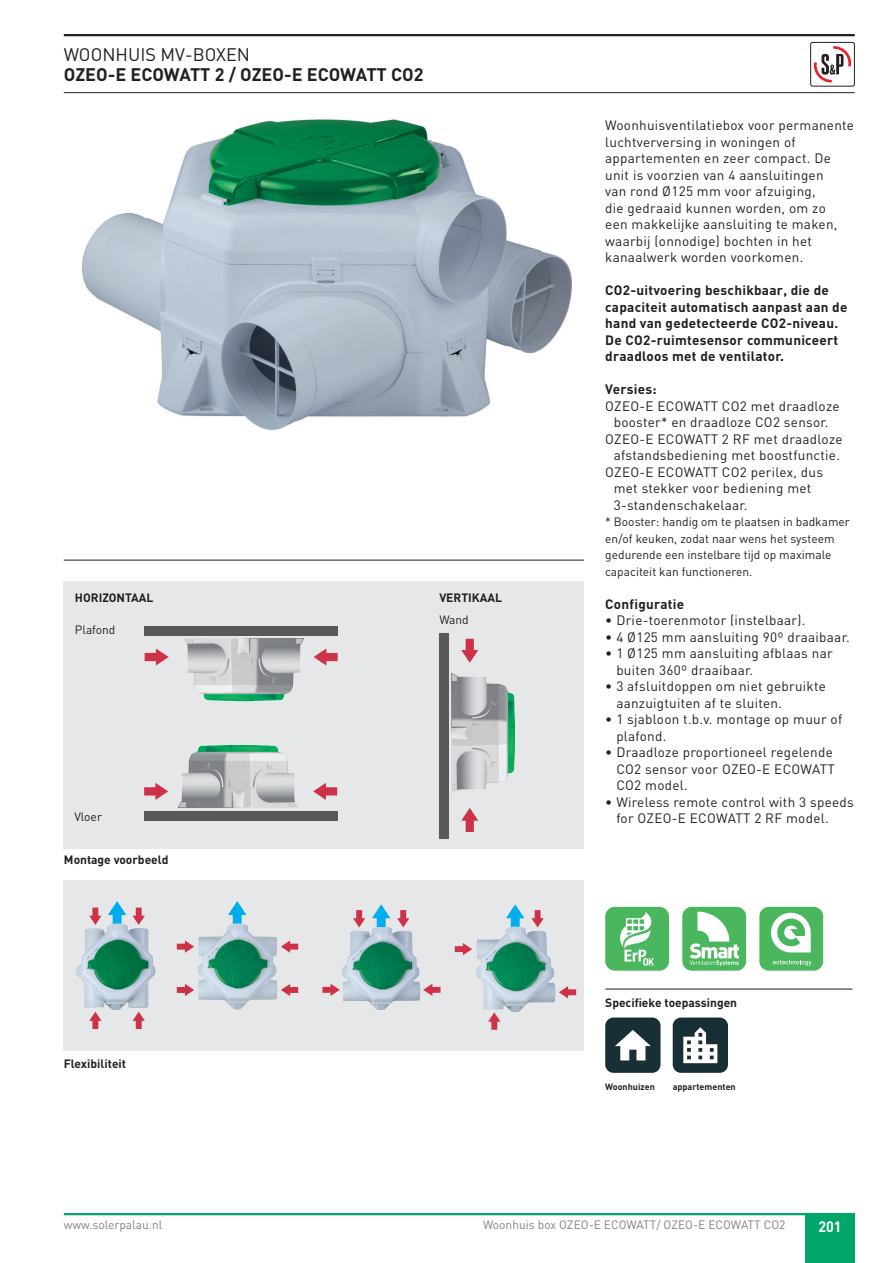
<style>
.page{position:relative;width:893px;height:1263px;background:#fff}
.page>*{position:absolute;margin:0;border:0;box-sizing:border-box;transform-origin:0 0}
.t1{font:700 18px "DIN";color:#231f20}
.t2{font:18px "DIN";color:#231f20}
.t3{font:700 15px "DIN";color:#fff;scale:.95 1}
.texte_descripció_-_p{font:13.5px/16.5px "DIN";letter-spacing:.02em;color:#231f20}
.texte_descripció_-_p-2{font:700 13.5px/16.5px "DIN";letter-spacing:.02em;color:#231f20}
.subtítol_descripció{font:12px/16.5px "DIN";color:#231f20}
.atributs_-_títol{font:700 12px "DIN";color:#231f20}
.t4{font:12px "DIN";color:#808285}
.atributs_-_texte{font:12px "DIN";color:#231f20}
.pictos_-_Aplicacione{font:700 9px "DIN";color:#231f20}
</style>
<div class="page">
<hr style="left:64px;top:1213px;width:791px;height:2px;background:#00a66a">
<div style="left:805px;top:1214px;width:50px;height:49px;background:#00a66a"></div>
<hr style="left:64px;top:34px;width:791px;height:2px;background:#231f20">
<hr style="left:64px;top:92px;width:791px;height:1px;background:#231f20">
<svg style="left:814px;top:47px;width:37px;height:36px"></svg>
<div style="left:810px;top:42px;width:45px;height:44px;border:1px solid #231f20;border-radius:2px"></div>
<hr style="left:64px;top:560px;width:520px;height:1px;background:#231f20">
<img style="left:82px;top:119px;width:490px;height:311px">
<div style="left:64px;top:581px;width:520px;height:267px;background:#e6e7e9"></div>
<svg style="left:314px;top:648px;width:24px;height:17px"></svg>
<svg style="left:145px;top:648px;width:24px;height:17px"></svg>
<img style="left:183px;top:638px;width:122px;height:63px">
<div style="left:145px;top:626px;width:193px;height:10px;background:#57585a"></div>
<svg style="left:144px;top:783px;width:24px;height:17px"></svg>
<svg style="left:313px;top:783px;width:24px;height:17px"></svg>
<img style="left:177px;top:745px;width:122px;height:63px">
<div style="left:144px;top:811px;width:193px;height:9px;background:#57585a"></div>
<svg style="left:461px;top:639px;width:17px;height:24px"></svg>
<svg style="left:461px;top:808px;width:17px;height:24px"></svg>
<img style="left:451px;top:672px;width:64px;height:122px">
<div style="left:439px;top:633px;width:10px;height:205px;background:#57585a"></div>
<div style="left:64px;top:880px;width:520px;height:170px;background:#e6e7e9"></div>
<svg style="left:108px;top:901px;width:18px;height:23px"></svg>
<svg style="left:133px;top:907px;width:12px;height:17px"></svg>
<svg style="left:89px;top:907px;width:12px;height:17px"></svg>
<svg style="left:89px;top:1012px;width:12px;height:17px"></svg>
<svg style="left:133px;top:1012px;width:12px;height:17px"></svg>
<img style="left:76px;top:924px;width:79px;height:86px">
<svg style="left:281px;top:984px;width:17px;height:12px"></svg>
<svg style="left:281px;top:940px;width:17px;height:13px"></svg>
<svg style="left:177px;top:940px;width:17px;height:13px"></svg>
<svg style="left:177px;top:984px;width:17px;height:12px"></svg>
<svg style="left:228px;top:901px;width:18px;height:23px"></svg>
<img style="left:198px;top:924px;width:79px;height:85px">
<svg style="left:353px;top:910px;width:12px;height:17px"></svg>
<svg style="left:397px;top:910px;width:12px;height:17px"></svg>
<svg style="left:322px;top:984px;width:18px;height:12px"></svg>
<svg style="left:423px;top:984px;width:17px;height:12px"></svg>
<svg style="left:372px;top:904px;width:18px;height:23px"></svg>
<img style="left:342px;top:927px;width:78px;height:82px">
<svg style="left:488px;top:1012px;width:12px;height:18px"></svg>
<svg style="left:531px;top:910px;width:13px;height:17px"></svg>
<svg style="left:455px;top:943px;width:17px;height:12px"></svg>
<svg style="left:559px;top:986px;width:17px;height:12px"></svg>
<svg style="left:506px;top:904px;width:18px;height:23px"></svg>
<img style="left:476px;top:927px;width:79px;height:85px">
<hr style="left:605px;top:989px;width:247px;height:1px;background:#231f20">
<div style="left:605px;top:1017px;width:55px;height:56px;background:#192f36;border-radius:8px"></div>
<svg style="left:615px;top:1030px;width:36px;height:30px"></svg>
<div style="left:673px;top:1017px;width:55px;height:56px;background:#192f36;border-radius:8px"></div>
<svg style="left:683px;top:1027px;width:34px;height:36px"></svg>
<div style="left:759px;top:907px;width:64px;height:64px;background:#4ab65d;border-radius:9px"></div>
<svg style="left:771px;top:913px;width:40px;height:39px"></svg>
<svg style="left:773px;top:960px;width:38px;height:5px"></svg>
<div style="left:682px;top:907px;width:64px;height:64px;background:#4ab65d;border-radius:9px"></div>
<svg style="left:690px;top:911px;width:49px;height:55px"></svg>
<div style="left:605px;top:907px;width:64px;height:64px;background:#4ab65d;border-radius:9px"></div>
<svg style="left:620px;top:912px;width:34px;height:53px"></svg>
<h1 class="t2" style="left:64px;top:43px;width:188px">WOONHUIS MV-BOXEN</h1>
<h1 class="t1" style="left:64px;top:62px;width:361px">OZEO-E ECOWATT 2 / OZEO-E ECOWATT CO2</h1>
<p class="atributs_-_títol" style="left:75px;top:590px;width:80px">HORIZONTAAL</p>
<p class="atributs_-_títol" style="left:439px;top:590px;width:64px">VERTIKAAL</p>
<p class="atributs_-_texte" style="left:75px;top:622px;width:42px">Plafond</p>
<p class="atributs_-_texte" style="left:74px;top:809px;width:29px">Vloer</p>
<p class="atributs_-_títol" style="left:64px;top:852px;width:106px">Montage voorbeeld</p>
<p class="atributs_-_títol" style="left:64px;top:1055px;width:64px">Flexibiliteit</p>
<p class="atributs_-_texte" style="left:439px;top:612px;width:31px">Wand</p>
<p class="texte_descripció_-_p" style="left:605px;top:117px;width:250px">Woonhuisventilatiebox voor permanente luchtverversing in woningen of appartementen en zeer compact. De unit is voorzien van 4 aansluitingen<br>van rond Ø125 mm voor afzuiging,<br>die gedraaid kunnen worden, om zo<br>een makkelijke aansluiting te maken, waarbij (onnodige) bochten in het kanaalwerk worden voorkomen.</p>
<p class="texte_descripció_-_p-2" style="left:605px;top:281px;width:244px">CO2-uitvoering beschikbaar, die de capaciteit automatisch aanpast aan de hand van gedetecteerde CO2-niveau.<br>De CO2-ruimtesensor communiceert draadloos met de ventilator.</p>
<p class="texte_descripció_-_p-2" style="left:605px;top:380px;width:53px">Versies:</p>
<p class="texte_descripció_-_p" style="left:605px;top:397px;width:236px;text-align:center">OZEO-E ECOWATT CO2 met draadloze booster* en draadloze CO2 sensor.</p>
<p class="texte_descripció_-_p" style="left:605px;top:430px;width:239px;text-align:center">OZEO-E ECOWATT 2 RF met draadloze afstandsbediening met boostfunctie.</p>
<p class="texte_descripció_-_p" style="left:614px;top:463px;width:211px;text-indent:-9px">OZEO-E ECOWATT CO2 perilex, dus met stekker voor bediening met<br>3-standenschakelaar.</p>
<p class="subtítol_descripció" style="left:605px;top:513px;width:246px">* Booster: handig om te plaatsen in badkamer en/of keuken, zodat naar wens het systeem gedurende een instelbare tijd op maximale capaciteit kan functioneren.</p>
<p class="texte_descripció_-_p-2" style="left:605px;top:595px;width:81px">Configuratie</p>
<p class="texte_descripció_-_p" style="left:605px;top:612px;width:202px">• Drie-toerenmotor (instelbaar).</p>
<p class="texte_descripció_-_p" style="left:605px;top:628px;width:246px">• 4 Ø125 mm aansluiting 90º draaibaar.</p>
<p class="texte_descripció_-_p" style="left:616px;top:645px;width:218px;text-indent:-11px">• 1 Ø125 mm aansluiting afblaas nar buiten 360º draaibaar.</p>
<p class="texte_descripció_-_p" style="left:616px;top:678px;width:211px;text-indent:-11px">• 3 afsluitdoppen om niet gebruikte aanzuigtuiten af te sluiten.</p>
<p class="texte_descripció_-_p" style="left:616px;top:711px;width:227px;text-indent:-11px">• 1 sjabloon t.b.v. montage op muur of plafond.</p>
<p class="texte_descripció_-_p" style="left:616px;top:744px;width:220px;text-indent:-11px">• Draadloze proportioneel regelende<br>CO2 sensor voor OZEO-E ECOWATT<br>CO2 model.</p>
<p class="texte_descripció_-_p" style="left:616px;top:793px;width:239px;text-indent:-11px">• Wireless remote control with 3 speeds for OZEO-E ECOWATT 2 RF model.</p>
<p class="atributs_-_títol" style="left:605px;top:995px;width:133px">Specifieke toepassingen</p>
<p class="pictos_-_Aplicacione" style="left:605px;top:1081px;width:51px">Woonhuizen</p>
<p class="pictos_-_Aplicacione" style="left:673px;top:1081px;width:65px">appartementen</p>
<p class="t4" style="left:483px;top:1217px;width:304px">Woonhuis box OZEO-E ECOWATT/ OZEO-E ECOWATT CO2</p>
<p class="t4" style="left:64px;top:1217px;width:100px">www.solerpalau.nl</p>
<p class="t3" style="left:818px;top:1217px;width:26px">201</p>
</div>
